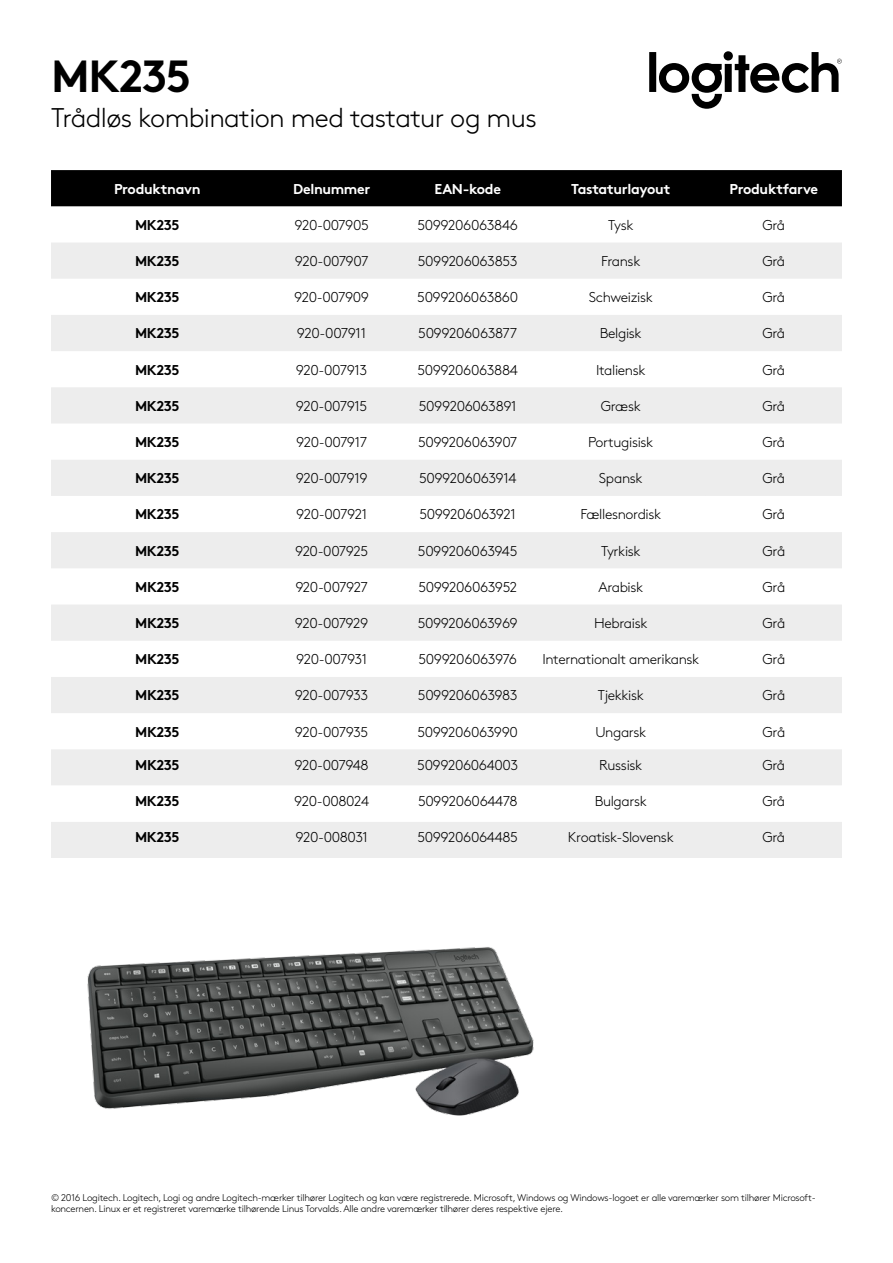
<style>
.page{position:relative;width:893px;height:1263px;background:#fff}
.page>*{position:absolute;margin:0;border:0;box-sizing:border-box;transform-origin:0 0}
.t1{font:700 45px "Brown Pro";letter-spacing:-.03em;color:#000}
.t2{font:300 27px "Brown Pro";letter-spacing:-.025em;color:#000}
.t3{font:300 14.25px "Brown Pro";letter-spacing:-.025em;color:#000}
.t4{font:700 14.25px "Brown Pro";letter-spacing:-.03em;color:#000}
.t5{font:700 14.25px "Brown Pro";letter-spacing:-.025em;color:#fff}
.t6{font:300 9.75px/11.2px "Brown Pro";letter-spacing:-.025em;color:#000}
</style>
<div class="page">
<svg style="left:649px;top:51px;width:193px;height:58px"></svg>
<img style="left:87px;top:947px;width:447px;height:169px">
<div style="left:51px;top:170px;width:791px;height:36px;background:#000"></div>
<svg style="left:51px;top:243px;width:791px;height:615px;fill:#ededed"></svg>
<svg style="left:51px;top:785px;width:791px;height:37px"></svg>
<h1 class="t1" style="left:51px;top:40px;width:142px">MK235</h1>
<h2 class="t2" style="left:51px;top:97px;width:487px">Trådløs kombination med tastatur og mus</h2>
<p class="t5" style="left:114px;top:177px;width:88px">Produktnavn</p>
<p class="t5" style="left:293px;top:177px;width:79px">Delnummer</p>
<p class="t5" style="left:434px;top:177px;width:68px">EAN-kode</p>
<p class="t5" style="left:571px;top:177px;width:101px">Tastaturlayout</p>
<p class="t5" style="left:730px;top:177px;width:90px">Produktfarve</p>
<p class="t4" style="left:135px;top:213px;width:46px">MK235</p>
<p class="t3" style="left:294px;top:214px;width:76px">920-007905</p>
<p class="t3" style="left:417px;top:214px;width:102px">5099206063846</p>
<p class="t3" style="left:608px;top:214px;width:27px">Tysk</p>
<p class="t3" style="left:762px;top:214px;width:24px">Grå</p>
<p class="t4" style="left:135px;top:249px;width:46px">MK235</p>
<p class="t3" style="left:295px;top:250px;width:75px">920-007907</p>
<p class="t3" style="left:418px;top:250px;width:101px">5099206063853</p>
<p class="t3" style="left:601px;top:250px;width:41px">Fransk</p>
<p class="t3" style="left:762px;top:250px;width:24px">Grå</p>
<p class="t4" style="left:135px;top:286px;width:46px">MK235</p>
<p class="t3" style="left:294px;top:287px;width:76px">920-007909</p>
<p class="t3" style="left:417px;top:287px;width:102px">5099206063860</p>
<p class="t3" style="left:589px;top:287px;width:65px">Schweizisk</p>
<p class="t3" style="left:762px;top:287px;width:24px">Grå</p>
<p class="t4" style="left:135px;top:322px;width:46px">MK235</p>
<p class="t3" style="left:297px;top:323px;width:71px">920-007911</p>
<p class="t3" style="left:418px;top:323px;width:100px">5099206063877</p>
<p class="t3" style="left:600px;top:323px;width:43px">Belgisk</p>
<p class="t3" style="left:762px;top:323px;width:24px">Grå</p>
<p class="t4" style="left:135px;top:358px;width:46px">MK235</p>
<p class="t3" style="left:296px;top:359px;width:73px">920-007913</p>
<p class="t3" style="left:417px;top:359px;width:102px">5099206063884</p>
<p class="t3" style="left:596px;top:359px;width:51px">Italiensk</p>
<p class="t3" style="left:762px;top:359px;width:24px">Grå</p>
<p class="t4" style="left:135px;top:394px;width:46px">MK235</p>
<p class="t3" style="left:296px;top:395px;width:73px">920-007915</p>
<p class="t3" style="left:419px;top:395px;width:99px">5099206063891</p>
<p class="t3" style="left:601px;top:395px;width:41px">Græsk</p>
<p class="t3" style="left:762px;top:395px;width:24px">Grå</p>
<p class="t4" style="left:135px;top:430px;width:46px">MK235</p>
<p class="t3" style="left:296px;top:431px;width:73px">920-007917</p>
<p class="t3" style="left:418px;top:431px;width:101px">5099206063907</p>
<p class="t3" style="left:588px;top:431px;width:67px">Portugisisk</p>
<p class="t3" style="left:762px;top:431px;width:24px">Grå</p>
<p class="t4" style="left:135px;top:467px;width:46px">MK235</p>
<p class="t3" style="left:296px;top:468px;width:73px">920-007919</p>
<p class="t3" style="left:419px;top:468px;width:99px">5099206063914</p>
<p class="t3" style="left:599px;top:468px;width:45px">Spansk</p>
<p class="t3" style="left:762px;top:468px;width:24px">Grå</p>
<p class="t4" style="left:135px;top:503px;width:46px">MK235</p>
<p class="t3" style="left:296px;top:504px;width:72px">920-007921</p>
<p class="t3" style="left:419px;top:504px;width:98px">5099206063921</p>
<p class="t3" style="left:580px;top:504px;width:82px">Fællesnordisk</p>
<p class="t3" style="left:762px;top:504px;width:24px">Grå</p>
<p class="t4" style="left:135px;top:539px;width:46px">MK235</p>
<p class="t3" style="left:295px;top:540px;width:75px">920-007925</p>
<p class="t3" style="left:418px;top:540px;width:101px">5099206063945</p>
<p class="t3" style="left:601px;top:540px;width:41px">Tyrkisk</p>
<p class="t3" style="left:762px;top:540px;width:24px">Grå</p>
<p class="t4" style="left:135px;top:575px;width:46px">MK235</p>
<p class="t3" style="left:295px;top:576px;width:74px">920-007927</p>
<p class="t3" style="left:418px;top:576px;width:100px">5099206063952</p>
<p class="t3" style="left:598px;top:576px;width:46px">Arabisk</p>
<p class="t3" style="left:762px;top:576px;width:24px">Grå</p>
<p class="t4" style="left:135px;top:611px;width:46px">MK235</p>
<p class="t3" style="left:295px;top:612px;width:75px">920-007929</p>
<p class="t3" style="left:418px;top:612px;width:101px">5099206063969</p>
<p class="t3" style="left:594px;top:612px;width:55px">Hebraisk</p>
<p class="t3" style="left:762px;top:612px;width:24px">Grå</p>
<p class="t4" style="left:135px;top:648px;width:46px">MK235</p>
<p class="t3" style="left:296px;top:649px;width:72px">920-007931</p>
<p class="t3" style="left:418px;top:649px;width:100px">5099206063976</p>
<p class="t3" style="left:542px;top:649px;width:158px">Internationalt amerikansk</p>
<p class="t3" style="left:762px;top:649px;width:24px">Grå</p>
<p class="t4" style="left:135px;top:684px;width:46px">MK235</p>
<p class="t3" style="left:295px;top:685px;width:75px">920-007933</p>
<p class="t3" style="left:418px;top:685px;width:101px">5099206063983</p>
<p class="t3" style="left:598px;top:685px;width:48px">Tjekkisk</p>
<p class="t3" style="left:762px;top:685px;width:24px">Grå</p>
<p class="t4" style="left:135px;top:720px;width:46px">MK235</p>
<p class="t3" style="left:295px;top:721px;width:75px">920-007935</p>
<p class="t3" style="left:417px;top:721px;width:102px">5099206063990</p>
<p class="t3" style="left:595px;top:721px;width:52px">Ungarsk</p>
<p class="t3" style="left:762px;top:721px;width:24px">Grå</p>
<p class="t4" style="left:135px;top:753px;width:46px">MK235</p>
<p class="t3" style="left:295px;top:754px;width:76px">920-007948</p>
<p class="t3" style="left:417px;top:754px;width:102px">5099206064003</p>
<p class="t3" style="left:599px;top:754px;width:45px">Russisk</p>
<p class="t3" style="left:762px;top:754px;width:24px">Grå</p>
<p class="t4" style="left:135px;top:789px;width:46px">MK235</p>
<p class="t3" style="left:294px;top:790px;width:77px">920-008024</p>
<p class="t3" style="left:418px;top:790px;width:101px">5099206064478</p>
<p class="t3" style="left:595px;top:790px;width:54px">Bulgarsk</p>
<p class="t3" style="left:762px;top:790px;width:24px">Grå</p>
<p class="t4" style="left:135px;top:826px;width:46px">MK235</p>
<p class="t3" style="left:295px;top:827px;width:74px">920-008031</p>
<p class="t3" style="left:417px;top:827px;width:102px">5099206064485</p>
<p class="t3" style="left:568px;top:827px;width:107px">Kroatisk-Slovensk</p>
<p class="t3" style="left:762px;top:827px;width:24px">Grå</p>
<p class="t6" style="left:51px;top:1191px;width:766px">© 2016 Logitech. Logitech, Logi og andre Logitech-mærker tilhører Logitech og kan være registrerede. Microsoft, Windows og Windows-logoet er alle varemærker som tilhører Microsoft&shy;koncernen. Linux er et registreret varemærke tilhørende Linus Torvalds. Alle andre varemærker tilhører deres respektive ejere.</p>
</div>
